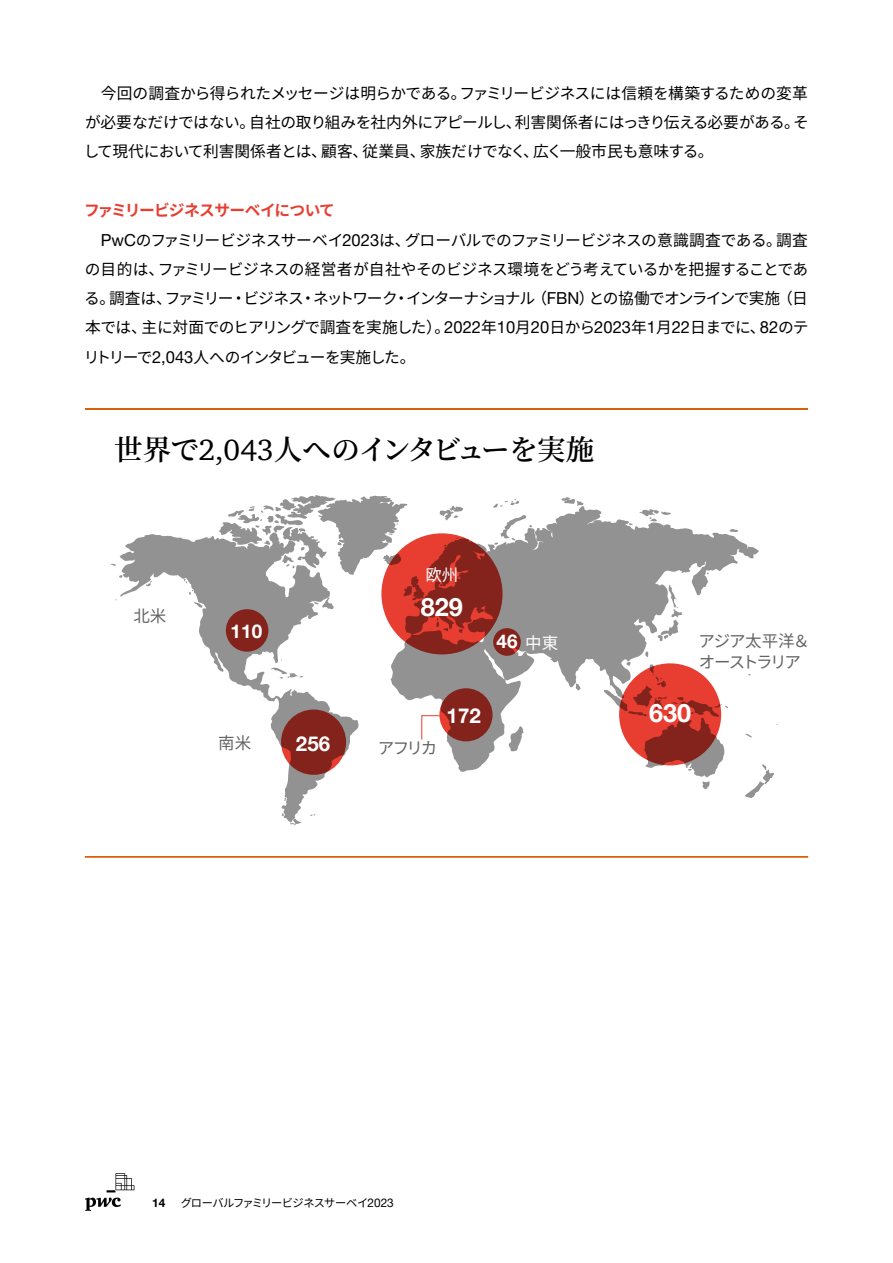
<style>
.page{position:relative;width:893px;height:1263px;background:#fff}
.page>*{position:absolute;margin:0;border:0;box-sizing:border-box;transform-origin:0 0}
.t1{font:600 28.5px "Noto Serif CJ Kjp";letter-spacing:-.02em;color:#000}
.t2{font:700 25.2px "Helvetica Neue LT Pro";color:#fff}
.t3{font:700 20.4px "Helvetica Neue LT Pro";color:#fff}
.t4{font:700 18.9px "Helvetica Neue LT Pro";color:#fff}
.t5{font:16.5px/21px "Noto Sans CJ Kjp";letter-spacing:-.07em;color:#636362}
.t6{font:16.5px "Noto Sans CJ Kjp";letter-spacing:-.09em;color:#636362}
.t7{font:16.5px "Noto Sans CJ Kjp";color:#fff}
.t8{font:15.75px/29.2px "Noto Sans CJ Kjp";letter-spacing:-.04em;color:#000;text-align:justify}
.t9{font:15.75px "Noto Sans CJ Kjp";letter-spacing:-.09em;color:#000}
.t10{font:15.75px "Noto Sans CJ Kjp";letter-spacing:-.1em;color:#000}
.t11{font:700 15.75px "Noto Sans CJ Kjp";letter-spacing:-.05em;color:#e83e32}
.t12{font:700 11.85px "Helvetica Neue LT Pro";color:#000}
.t13{font:11.25px "Noto Sans CJ Kjp";letter-spacing:-.07em;color:#000}
.s1{font-family:"Helvetica Neue LT Pro";font-size:16.5px}
.s2{font-family:"ITC Charter Com";font-weight:400;font-size:30px}
.s3{font-family:"Helvetica Neue LT Pro";font-size:11.85px}
</style>
<div class="page">
<svg style="left:85px;top:1173px;width:49px;height:38px"></svg>
<svg style="left:390px;top:507px;width:369px;height:265px"></svg>
<svg style="left:119px;top:534px;width:240px;height:288px"></svg>
<svg style="left:509px;top:726px;width:15px;height:26px"></svg>
<svg style="left:575px;top:683px;width:5px;height:8px"></svg>
<svg style="left:271px;top:667px;width:32px;height:12px"></svg>
<svg style="left:657px;top:585px;width:25px;height:56px"></svg>
<svg style="left:194px;top:602px;width:8px;height:6px"></svg>
<svg style="left:183px;top:579px;width:4px;height:5px"></svg>
<svg style="left:146px;top:581px;width:6px;height:6px"></svg>
<svg style="left:744px;top:764px;width:30px;height:34px"></svg>
<svg style="left:290px;top:819px;width:12px;height:6px"></svg>
<svg style="left:493px;top:499px;width:26px;height:9px"></svg>
<svg style="left:494px;top:514px;width:39px;height:31px"></svg>
<svg style="left:439px;top:506px;width:24px;height:15px"></svg>
<svg style="left:639px;top:509px;width:32px;height:13px"></svg>
<svg style="left:729px;top:529px;width:10px;height:3px"></svg>
<svg style="left:745px;top:733px;width:7px;height:5px"></svg>
<svg style="left:561px;top:497px;width:23px;height:10px"></svg>
<svg style="left:219px;top:495px;width:206px;height:114px"></svg>
<svg style="left:188px;top:590px;width:5px;height:5px"></svg>
<svg style="left:604px;top:651px;width:124px;height:138px"></svg>
<hr style="left:85px;top:408px;width:723px;height:2px;background:#d76008">
<div style="left:85px;top:856px;width:723px;height:1px;border:1px solid #d76008"></div>
<svg style="left:381px;top:533px;width:121px;height:121px;background:#af2f26"></svg>
<svg style="left:439px;top:688px;width:54px;height:53px;background:#8b2720"></svg>
<div style="left:226px;top:609px;width:42px;height:43px;background:#84231c;border-radius:50%"></div>
<svg style="left:281px;top:709px;width:65px;height:66px;background:#89261e"></svg>
<svg style="left:619px;top:663px;width:102px;height:102px;background:#c6362c"></svg>
<svg style="left:493px;top:628px;width:28px;height:28px"></svg>
<svg style="left:421px;top:715px;width:19px;height:25px"></svg>
<p class="t8" style="left:84px;top:79px;width:727px;text-indent:17px">今回の調査から得られたメッセージは明らかである。ファミリービジネスには信頼を構築するための変革が必要なだけではない。自社の取り組みを社内外にアピールし、利害関係者にはっきり伝える必要がある。そして現代において利害関係者とは、顧客、従業員、家族だけでなく、広く一般市民も意味する。</p>
<p class="t11" style="left:84px;top:202px;width:252px">ファミリービジネスサーベイについて</p>
<p class="t8" style="left:101px;top:226px;width:709px"><span class="s1">PwC</span>のファミリービジネスサーベイ<span class="s1">2023</span>は、グローバルでのファミリービジネスの意識調査である。調査</p>
<p class="t8" style="left:85px;top:255px;width:725px">の目的は、ファミリービジネスの経営者が自社やそのビジネス環境をどう考えているかを把握することであ</p>
<p class="t9" style="left:84px;top:290px;width:725px">る。調査は、ファミリー・ビジネス・ネットワーク・インターナショナル（<span class="s1">FBN</span>）との協働でオンラインで実施（日</p>
<p class="t8" style="left:85px;top:313px;width:725px">本では、主に対面でのヒアリングで調査を実施した）。<span class="s1">2022</span>年<span class="s1">10</span>月<span class="s1">20</span>日から<span class="s1">2023</span>年<span class="s1">1</span>月<span class="s1">22</span>日までに、<span class="s1">82</span>のテ</p>
<p class="t10" style="left:84px;top:348px;width:333px">リトリーで<span class="s1">2,043</span>人へのインタビューを実施した。</p>
<h1 class="t1" style="left:114px;top:434px;width:482px">世界で<span class="s2">2,043</span>人へのインタビューを実施</h1>
<p class="t6" style="left:133px;top:607px;width:34px">北米</p>
<p class="t4" style="left:231px;top:619px;width:33px">110</p>
<p class="t7" style="left:425px;top:566px;width:34px">欧州</p>
<h2 class="t2" style="left:421px;top:591px;width:44px">829</h2>
<p class="t4" style="left:496px;top:629px;width:23px">46</p>
<p class="t7" style="left:525px;top:633px;width:34px">中東</p>
<p class="t5" style="left:698px;top:630px;width:113px">アジア太平洋＆オーストラリア</p>
<p class="t3" style="left:447px;top:703px;width:36px">172</p>
<h2 class="t2" style="left:649px;top:698px;width:44px">630</h2>
<p class="t6" style="left:218px;top:734px;width:34px">南米</p>
<p class="t6" style="left:378px;top:739px;width:61px">アフリカ</p>
<p class="t3" style="left:296px;top:731px;width:36px">256</p>
<p class="t12" style="left:152px;top:1195px;width:15px">14</p>
<p class="t13" style="left:181px;top:1196px;width:215px">グローバルファミリービジネスサーベイ<span class="s3">2023</span></p>
</div>
